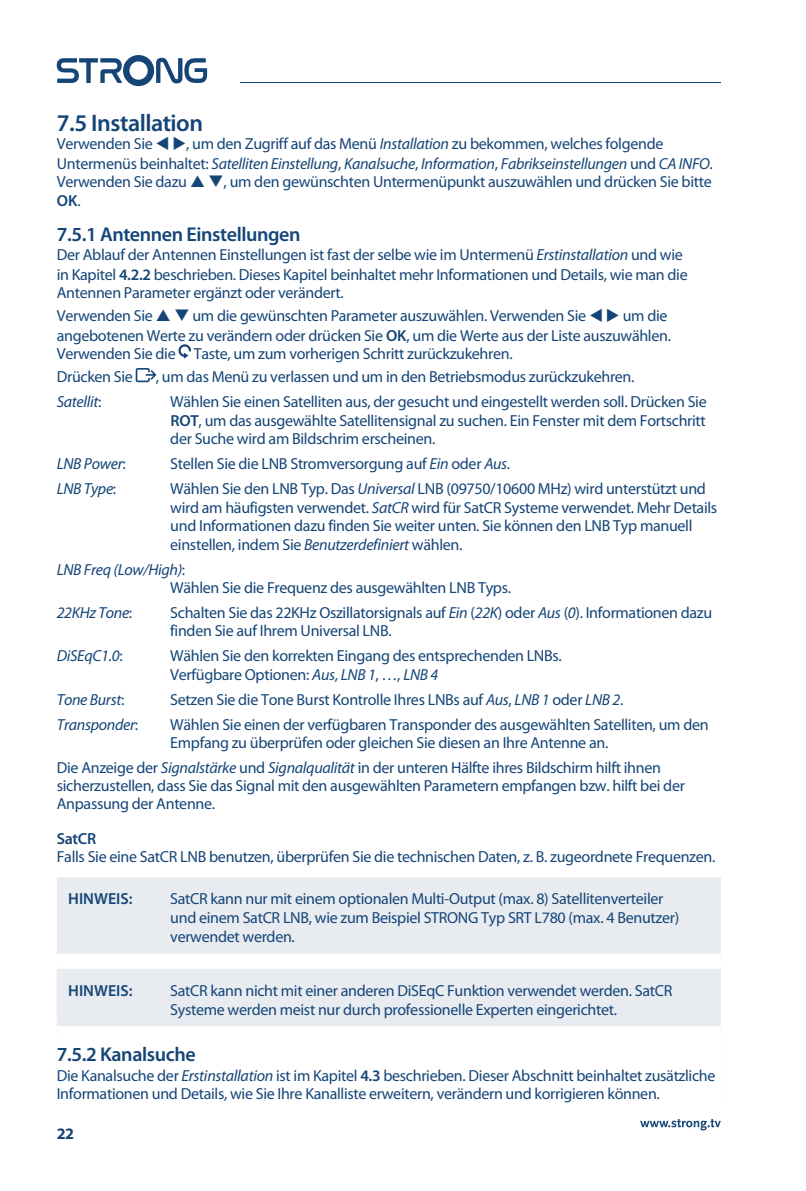
<style>
.page{position:relative;width:806px;height:1191px;background:#fff}
.page>*{position:absolute;margin:0;border:0;box-sizing:border-box;transform-origin:0 0}
.t1{font:600 24px "Myriad Pro";letter-spacing:-.02em;color:#154577}
.t2{font:600 20px "Myriad Pro";letter-spacing:-.02em;color:#154577}
.t3{font:16px/18.6px "Myriad Pro";letter-spacing:-.02em;color:#154577}
.t4{font:italic 16px "Myriad Pro";letter-spacing:-.02em;color:#154577}
.t5{font:600 16px "Myriad Pro";color:#154577}
.t6{font:700 16px "Myriad Pro";color:#154577}
.s1{font-style:italic}
.s2{font-weight:400}
.s3{font-weight:600}
.s4{font-style:normal}
</style>
<div class="page">
<div style="left:57px;top:877px;width:663px;height:140px;background:#e8ecf1"></div>
<div style="left:57px;top:953px;width:663px;height:120px;background:#fff"></div>
<div style="left:57px;top:969px;width:663px;height:140px;background:#e8ecf1"></div>
<div style="left:57px;top:1026px;width:663px;height:120px;background:#fff"></div>
<svg style="left:178px;top:344px;width:13px;height:14px"></svg>
<svg style="left:136px;top:368px;width:20px;height:14px"></svg>
<svg style="left:640px;top:1119px;width:80px;height:11px"></svg>
<hr style="left:240px;top:82px;width:480px;height:1px;background:#154577">
<svg style="left:57px;top:55px;width:150px;height:31px"></svg>
<h1 class="t1" style="left:57px;top:108px;width:148px">7.5 Installation</h1>
<p class="t3" style="left:57px;top:135px;width:657px">Verwenden Sie ▼ ◆, um den Zugriff auf das Menü <span class="s1">Installation</span> zu bekommen, welches folgende<br>Untermenüs beinhaltet: <span class="s1">Satelliten Einstellung</span>, <span class="s1">Kanalsuche</span>, <span class="s1">Information</span>, <span class="s1">Fabrikseinstellungen</span> und <span class="s1">CA INFO</span>.<br>Verwenden Sie dazu</p>
<p class="t3" style="left:208px;top:172px;width:504px">❑, um den gewünschten Untermenüpunkt auszuwählen und drücken Sie bitte</p>
<p class="t5" style="left:57px;top:190px;width:25px">OK<span class="s2">.</span></p>
<p class="t2" style="left:57px;top:222px;width:245px">7.5.1 Antennen Einstellungen</p>
<p class="t3" style="left:57px;top:246px;width:632px">Der Ablauf der Antennen Einstellungen ist fast der selbe wie im Untermenü <span class="s1">Erstinstallation</span> und wie in Kapitel <span class="s3">4.2.2</span> beschrieben. Dieses Kapitel beinhaltet mehr Informationen und Details, wie man die<br>Antennen Parameter ergänzt oder verändert.</p>
<p class="t3" style="left:57px;top:307px;width:97px">Verwenden Sie</p>
<p class="t3" style="left:57px;top:307px;width:615px;text-indent:117px">❑ um die gewünschten Parameter auszuwählen. Verwenden Sie ▼ ◆ um die angebotenen Werte zu verändern oder drücken Sie <span class="s3">OK</span>, um die Werte aus der Liste auszuwählen.<br>Verwenden Sie die Taste, um zum vorherigen Schritt zurückzukehren.</p>
<p class="t3" style="left:57px;top:368px;width:78px">Drücken Sie</p>
<p class="t3" style="left:156px;top:368px;width:480px">, um das Menü zu verlassen und um in den Betriebsmodus zurückzukehren.</p>
<p class="t4" style="left:57px;top:393px;width:46px">Satellit<span class="s4">:</span></p>
<p class="t3" style="left:170px;top:393px;width:537px;text-align:justify">Wählen Sie einen Satelliten aus, der gesucht und eingestellt werden soll. Drücken Sie <span class="s3">ROT</span>, um das ausgewählte Satellitensignal zu suchen. Ein Fenster mit dem Fortschritt der Suche wird am Bildschrim erscheinen.</p>
<p class="t4" style="left:57px;top:455px;width:70px">LNB Power<span class="s4">:</span></p>
<p class="t3" style="left:170px;top:455px;width:341px">Stellen Sie die LNB Stromversorgung auf <span class="s1">Ein</span> oder <span class="s1">Aus</span>.</p>
<p class="t4" style="left:57px;top:480px;width:61px">LNB Type<span class="s4">:</span></p>
<p class="t3" style="left:170px;top:479px;width:548px">Wählen Sie den LNB Typ. Das <span class="s1">Universal</span> LNB (09750/10600 MHz) wird unterstützt und wird am häufigsten verwendet. <span class="s1">SatCR</span> wird für SatCR Systeme verwendet. Mehr Details und Informationen dazu finden Sie weiter unten. Sie können den LNB Typ manuell einstellen, indem Sie <span class="s1">Benutzerdefiniert</span> wählen.</p>
<p class="t3" style="left:170px;top:561px;width:342px;line-height:18px;text-indent:-113px"><span class="s1">LNB Freq (Low/High)</span>:<br>Wählen Sie die Frequenz des ausgewählten LNB Typs.</p>
<p class="t4" style="left:57px;top:604px;width:77px">22KHz Tone<span class="s4">:</span></p>
<p class="t3" style="left:170px;top:604px;width:543px;line-height:18px">Schalten Sie das 22KHz Oszillatorsignals auf <span class="s1">Ein</span> (<span class="s1">22K</span>) oder <span class="s1">Aus</span> (<span class="s1">0</span>). Informationen dazu finden Sie auf Ihrem Universal LNB.</p>
<p class="t4" style="left:57px;top:647px;width:67px">DiSEqC1.0<span class="s4">:</span></p>
<p class="t3" style="left:170px;top:646px;width:393px;line-height:19.2px">Wählen Sie den korrekten Eingang des entsprechenden LNBs.<br>Verfügbare Optionen: <span class="s1">Aus</span>, <span class="s1">LNB 1</span>, …, <span class="s1">LNB 4</span></p>
<p class="t4" style="left:57px;top:691px;width:69px">Tone Burst<span class="s4">:</span></p>
<p class="t3" style="left:170px;top:691px;width:454px">Setzen Sie die Tone Burst Kontrolle Ihres LNBs auf <span class="s1">Aus</span>, <span class="s1">LNB 1</span> oder <span class="s1">LNB 2</span>.</p>
<p class="t4" style="left:57px;top:716px;width:83px">Transponder<span class="s4">:</span></p>
<p class="t3" style="left:170px;top:716px;width:539px;line-height:18px">Wählen Sie einen der verfügbaren Transponder des ausgewählten Satelliten, um den<br>Empfang zu überprüfen oder gleichen Sie diesen an Ihre Antenne an.</p>
<p class="t3" style="left:57px;top:759px;width:629px;line-height:18px">Die Anzeige der <span class="s1">Signalstärke</span> und <span class="s1">Signalqualität</span> in der unteren Hälfte ihres Bildschirm hilft ihnen sicherzustellen, dass Sie das Signal mit den ausgewählten Parametern empfangen bzw. hilft bei der<br>Anpassung der Antenne.</p>
<p class="t5" style="left:57px;top:828px;width:41px">SatCR</p>
<p class="t3" style="left:57px;top:847px;width:659px">Falls Sie eine SatCR LNB benutzen, überprüfen Sie die technischen Daten, z. B. zugeordnete Frequenzen.</p>
<p class="t5" style="left:68px;top:888px;width:66px">HINWEIS:</p>
<p class="t3" style="left:170px;top:889px;width:510px;line-height:19.2px">SatCR kann nur mit einem optionalen Multi-Output (max. 8) Satellitenverteiler und einem SatCR LNB, wie zum Beispiel STRONG Typ SRT L780 (max. 4 Benutzer) verwendet werden.</p>
<p class="t5" style="left:68px;top:980px;width:66px">HINWEIS:</p>
<p class="t3" style="left:170px;top:980px;width:503px;line-height:19.2px">SatCR kann nicht mit einer anderen DiSEqC Funktion verwendet werden. SatCR<br>Systeme werden meist nur durch professionelle Experten eingerichtet.</p>
<p class="t2" style="left:57px;top:1042px;width:140px">7.5.2 Kanalsuche</p>
<p class="t3" style="left:57px;top:1066px;width:659px;line-height:18px">Die Kanalsuche der <span class="s1">Erstinstallation</span> ist im Kapitel <span class="s3">4.3</span> beschrieben. Dieser Abschnitt beinhaltet zusätzliche<br>Informationen und Details, wie Sie Ihre Kanalliste erweitern, verändern und korrigieren können.</p>
<p class="t6" style="left:57px;top:1124px;width:19px">22</p>
</div>
